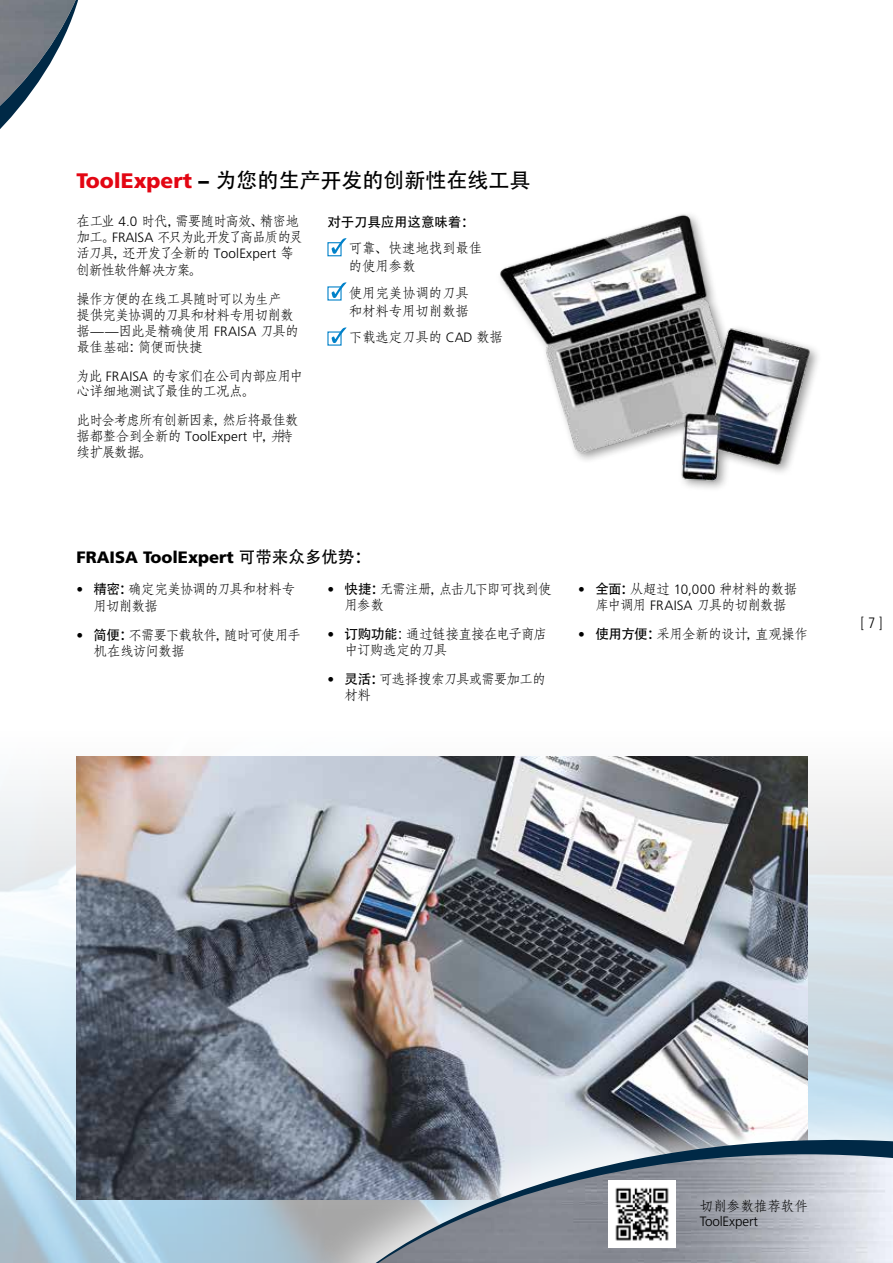
<style>
.page{position:relative;width:893px;height:1263px;background:#fff}
.page>*{position:absolute;margin:0;border:0;box-sizing:border-box;transform-origin:0 0}
.t1{font:21px "Adobe Heiti Std";color:#000}
.t2{font:900 16.5px "Frutiger LT Pro";color:#000}
.t3{font:300 condensed 15px "Frutiger LT Std";color:#000}
.t4{font:13.5px/16.2px "Adobe Fangsong Std";letter-spacing:-.05em;color:#000}
.t5{font:13.5px/16.2px "Adobe Fangsong Std";letter-spacing:-.08em;color:#000}
.t6{font:13.5px/16.2px "Adobe Fangsong Std";letter-spacing:-.075em;color:#000}
.t7{font:13.5px/18.1px "Adobe Fangsong Std";letter-spacing:-.01em;color:#000}
.t8{font:13.5px "Adobe Fangsong Std";letter-spacing:-.03em;color:#000}
.t9{font:13.5px "Adobe Heiti Std";letter-spacing:-.01em;color:#000}
.t10{font:300 13.5px "Frutiger LT Pro";letter-spacing:-.01em;color:#000}
.t11{font:13.5px "Adobe Fangsong Std";color:#000}
.s1{font-family:"Frutiger LT Std";font-weight:900;color:#e30613}
.s2{font-family:"Frutiger LT Std";font-weight:900}
.s3{font-family:"Frutiger LT Pro";font-weight:300}
.s4{font-family:"Frutiger LT Std";font-weight:300}
.s5{font-family:"Adobe Heiti Std";font-weight:400}
.s6{font-family:"Adobe Heiti Std"}
</style>
<div class="page">
<img style="left:0;top:327px;width:893px;height:936px">
<img style="left:77px;top:757px;width:731px;height:442px">
<div style="left:308px;top:1087px;width:585px;height:176px;background:#fff;opacity:.75"></div>
<svg style="left:284px;top:1128px;width:609px;height:135px"></svg>
<img style="left:378px;top:1154px;width:515px;height:109px">
<svg style="left:0;top:0;width:99px;height:362px"></svg>
<img style="left:0;top:0;width:76px;height:106px">
<img style="left:610px;top:1182px;width:63px;height:64px">
<div style="left:327px;top:242px;width:15px;height:14px;border:1px solid #0081c9"></div>
<svg style="left:332px;top:238px;width:14px;height:16px"></svg>
<svg style="left:332px;top:282px;width:14px;height:16px"></svg>
<svg style="left:332px;top:327px;width:14px;height:16px"></svg>
<img style="left:458px;top:214px;width:393px;height:276px">
<h1 class="t1" style="left:77px;top:168px;width:455px"><span class="s1">ToolExpert</span> <span class="s2">–</span> 为您的生产开发的创新性在线工具</h1>
<p class="t5" style="left:77px;top:213px;width:228px">在工业 <span class="s3">4.0</span> 时代，需要随时高效、精密地加工。<span class="s3">FRAISA</span> 不只为此开发了高品质的灵活刀具，还开发了全新的 <span class="s3">ToolExpert</span> 等创新性软件解决方案。</p>
<p class="t4" style="left:77px;top:291px;width:224px">操作方便的在线工具随时可以为生产<br>提供完美协调的刀具和材料专用切削数据<span class="s3">——</span>因此是精确使用 <span class="s3">FRAISA</span> 刀具的最佳基础：简便而快捷</p>
<p class="t4" style="left:77px;top:369px;width:228px;line-height:14.9px">为此 <span class="s3">FRAISA</span> 的专家们在公司内部应用中心详细地测试了最佳的工况点。</p>
<p class="t6" style="left:77px;top:412px;width:223px">此时会考虑所有创新因素，然后将最佳数据都整合到全新的 <span class="s3">ToolExpert</span> 中，并持续扩展数据。</p>
<p class="t9" style="left:327px;top:213px;width:149px">对于刀具应用这意味着：</p>
<p class="t7" style="left:349px;top:239px;width:135px">可靠、快速地找到最佳的使用参数</p>
<p class="t7" style="left:349px;top:284px;width:122px">使用完美协调的刀具和材料专用切削数据</p>
<p class="t7" style="left:349px;top:329px;width:156px">下载选定刀具的 <span class="s4">CAD</span> 数据</p>
<p class="t2" style="left:77px;top:547px;width:296px">FRAISA ToolExpert <span class="s5">可带来众多优势：</span></p>
<p class="t4" style="left:94px;top:581px;width:203px;text-indent:-17px"><span class="s3">•</span> <span class="s6">精密：</span>确定完美协调的刀具和材料专用切削数据</p>
<p class="t4" style="left:94px;top:627px;width:209px;text-indent:-17px"><span class="s3">•</span> <span class="s6">简便：</span>不需要下载软件，随时可使用手机在线访问数据</p>
<p class="t4" style="left:344px;top:581px;width:209px;text-indent:-17px"><span class="s3">•</span> <span class="s6">快捷：</span>无需注册，点击几下即可找到使用参数</p>
<p class="t4" style="left:344px;top:626px;width:204px;text-indent:-17px"><span class="s3">•</span> <span class="s6">订购功能</span>：通过链接直接在电子商店中订购选定的刀具</p>
<p class="t4" style="left:344px;top:671px;width:203px;text-indent:-17px"><span class="s3">•</span> <span class="s6">灵活：</span>可选择搜索刀具或需要加工的材料</p>
<p class="t4" style="left:578px;top:581px;width:220px;text-align:center"><span class="s3">•</span> <span class="s6">全面：</span>从超过 <span class="s3">10,000</span> 种材料的数据库中调用 <span class="s3">FRAISA</span> 刀具的切削数据</p>
<p class="t8" style="left:578px;top:626px;width:231px"><span class="s3">•</span> <span class="s6">使用方便：</span>采用全新的设计，直观操作</p>
<p class="t3" style="left:861px;top:614px;width:24px">[ 7 ]</p>
<p class="t11" style="left:700px;top:1198px;width:109px">切削参数推荐软件</p>
<p class="t10" style="left:700px;top:1213px;width:60px">ToolExpert</p>
</div>
